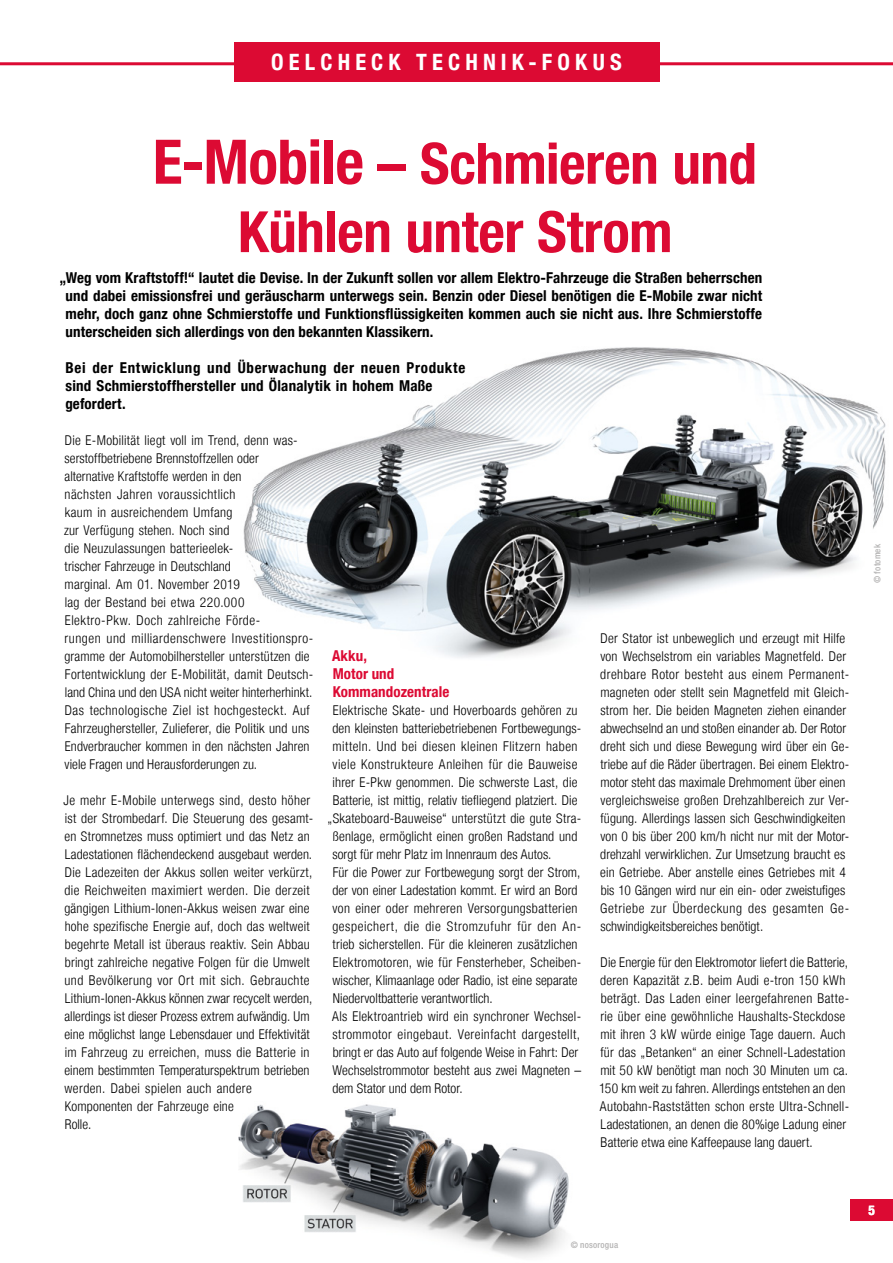
<style>
.page{position:relative;width:893px;height:1263px;background:#fff}
.page>*{position:absolute;margin:0;border:0;box-sizing:border-box;transform-origin:0 0}
.t1{font:700 condensed 57px/68.4px "Helvetica Neue LT";letter-spacing:-.005em;color:#dc0a33;text-align:center}
.t2{font:700 condensed 22.5px "Helvetica Neue LT";letter-spacing:.23em;color:#fff}
.t3{font:700 condensed 15px/18px "Helvetica Neue LT";letter-spacing:.015em;color:#000;text-align:justify}
.t4{font:700 condensed 15px/18px "Helvetica Neue LT";letter-spacing:.005em;color:#dc0a33}
.t5{font:300 condensed 13.5px/18px "Helvetica Neue LT";letter-spacing:.015em;color:#000}
.t6{font:300 condensed 13.5px "Helvetica Neue LT";letter-spacing:.035em;color:#000}
.t7{font:300 condensed 13.5px "Helvetica Neue LT";letter-spacing:.04em;color:#000}
.t8{font:700 condensed 13.5px "Helvetica Neue LT";color:#fff}
.t9{font:500 condensed 9px "Helvetica Neue";letter-spacing:.025em;color:#b3b2b2}
.s1{font-size:61.5px}
</style>
<div class="page">
<div style="left:850px;top:1199px;width:43px;height:21px;background:#dc0a33"></div>
<img style="left:238px;top:1104px;width:331px;height:154px">
<img style="left:243px;top:347px;width:643px;height:311px">
<hr style="left:0;top:62px;width:893px;height:3px;background:#dc0a33">
<div style="left:234px;top:43px;width:425px;height:39px;background:#dc0a33"></div>
<h2 class="t2" style="left:271px;top:48px;width:352px">OELCHECK TECHNIK-FOKUS</h2>
<h1 class="t1" style="left:153px;top:128px;width:606px"><span class="s1">E-Mobile</span> – Schmieren und<br>Kühlen unter Strom</h1>
<p class="t3" style="left:66px;top:269px;width:698px;text-indent:-6px">„Weg vom Kraftstoff!“ lautet die Devise. In der Zukunft sollen vor allem Elektro-Fahrzeuge die Straßen beherrschen und dabei emissionsfrei und geräuscharm unterwegs sein. Benzin oder Diesel benötigen die E-Mobile zwar nicht mehr, doch ganz ohne Schmierstoffe und Funktionsflüssigkeiten kommen auch sie nicht aus. Ihre Schmierstoffe unterscheiden sich allerdings von den bekannten Klassikern.</p>
<p class="t3" style="left:65px;top:359px;width:402px;text-align:left">Bei der Entwicklung und Überwachung der neuen Produkte sind Schmierstoffhersteller und Ölanalytik in hohem Maße gefordert.</p>
<p class="t5" style="left:64px;top:431px;width:251px">Die E-Mobilität liegt voll im Trend, denn was&shy;serstoffbetriebene Brennstoffzellen oder<br>alternative Kraftstoffe werden in den<br>nächsten Jahren voraussichtlich<br>kaum in ausreichendem Umfang<br>zur Verfügung stehen. Noch sind<br>die Neuzulassungen batterieelek-<br>trischer Fahrzeuge in Deutschland<br>marginal. Am 01. November 2019<br>lag der Bestand bei etwa 220.000<br>Elektro-Pkw. Doch zahlreiche Förde-<br>rungen und milliardenschwere Investitionspro&shy;gramme der Automobilhersteller unterstützen die Fortentwicklung der E-Mobilität, damit Deutsch&shy;land China und den USA nicht weiter hinterherhinkt.<br>Das technologische Ziel ist hochgesteckt. Auf Fahrzeughersteller, Zulieferer, die Politik und uns Endverbraucher kommen in den nächsten Jahren viele Fragen und Herausforderungen zu.</p>
<p class="t5" style="left:63px;top:791px;width:251px">Je mehr E-Mobile unterwegs sind, desto höher ist der Strombedarf. Die Steuerung des gesamt&shy;en Stromnetzes muss optimiert und das Netz an Ladestationen flächendeckend ausgebaut werden.<br>Die Ladezeiten der Akkus sollen weiter verkürzt, die Reichweiten maximiert werden. Die derzeit gängigen Lithium-Ionen-Akkus weisen zwar eine hohe spezifische Energie auf, doch das weltweit begehrte Metall ist überaus reaktiv. Sein Abbau bringt zahlreiche negative Folgen für die Umwelt und Bevölkerung vor Ort mit sich. Gebrauchte Lithium-Ionen-Akkus können zwar recycelt werden, allerdings ist dieser Prozess extrem aufwändig. Um eine möglichst lange Lebensdauer und Effektivität im Fahrzeug zu erreichen, muss die Batterie in einem bestimmten Temperaturspektrum betrieben werden. Dabei spielen auch andere Komponenten der Fahrzeuge eine<br>Rolle.</p>
<p class="t5" style="left:600px;top:629px;width:251px">Der Stator ist unbeweglich und erzeugt mit Hilfe von Wechselstrom ein variables Magnetfeld. Der drehbare Rotor besteht aus einem Permanent&shy;magneten oder stellt sein Magnetfeld mit Gleich&shy;strom her. Die beiden Magneten ziehen einander abwechselnd an und stoßen einander ab. Der Rotor dreht sich und diese Bewegung wird über ein Ge&shy;triebe auf die Räder übertragen. Bei einem Elektro&shy;motor steht das maximale Drehmoment über einen vergleichsweise großen Drehzahlbereich zur Ver&shy;fügung. Allerdings lassen sich Geschwindigkeiten von 0 bis über 200 km/h nicht nur mit der Motor&shy;drehzahl verwirklichen. Zur Umsetzung braucht es ein Getriebe. Aber anstelle eines Getriebes mit 4 bis 10 Gängen wird nur ein ein- oder zweistufiges Getriebe zur Überdeckung des gesamten Ge&shy;schwindigkeitsbereiches benötigt.</p>
<p class="t5" style="left:599px;top:953px;width:252px">Die Energie für den Elektromotor liefert die Batterie, deren Kapazität z.B. beim Audi e-tron 150 kWh beträgt. Das Laden einer leergefahrenen Batte&shy;rie über eine gewöhnliche Haushalts-Steckdose mit ihren 3 kW würde einige Tage dauern. Auch für das „Betanken“ an einer Schnell-Ladestation mit 50 kW benötigt man noch 30 Minuten um ca.<br>150 km weit zu fahren. Allerdings entstehen an den Autobahn-Raststätten schon erste Ultra-Schnell-Ladestationen, an denen die 80%ige Ladung einer Batterie etwa eine Kaffeepause lang dauert.</p>
<p class="t4" style="left:332px;top:647px;width:119px">Akku,<br>Motor und<br>Kommandozentrale</p>
<p class="t5" style="left:333px;top:701px;width:246px">Elektrische Skate- und Hoverboards gehören zu</p>
<p class="t5" style="left:332px;top:719px;width:250px">den kleinsten batteriebetriebenen Fortbewegungs-</p>
<p class="t5" style="left:332px;top:737px;width:247px">mitteln. Und bei diesen kleinen Flitzern haben</p>
<p class="t5" style="left:333px;top:755px;width:246px">viele Konstrukteure Anleihen für die Bauweise</p>
<p class="t5" style="left:333px;top:773px;width:246px">ihrer E-Pkw genommen. Die schwerste Last, die</p>
<p class="t5" style="left:333px;top:791px;width:246px">Batterie, ist mittig, relativ tiefliegend platziert. Die</p>
<p class="t5" style="left:328px;top:809px;width:255px">„Skateboard-Bauweise“ unterstützt die gute Stra-</p>
<p class="t5" style="left:333px;top:827px;width:246px">ßenlage, ermöglicht einen großen Radstand und</p>
<p class="t5" style="left:332px;top:845px;width:221px">sorgt für mehr Platz im Innenraum des Autos.</p>
<p class="t5" style="left:333px;top:863px;width:249px">Für die Power zur Fortbewegung sorgt der Strom,</p>
<p class="t5" style="left:332px;top:881px;width:247px">der von einer Ladestation kommt. Er wird an Bord</p>
<p class="t5" style="left:333px;top:899px;width:246px">von einer oder mehreren Versorgungsbatterien</p>
<p class="t7" style="left:332px;top:918px;width:250px">gespeichert, die die Stromzufuhr für den An-</p>
<p class="t5" style="left:333px;top:935px;width:246px">trieb sicherstellen. Für die kleineren zusätzlichen</p>
<p class="t5" style="left:333px;top:953px;width:250px">Elektromotoren, wie für Fensterheber, Scheiben-</p>
<p class="t5" style="left:333px;top:971px;width:246px">wischer, Klimaanlage oder Radio, ist eine separate</p>
<p class="t5" style="left:333px;top:989px;width:162px">Niedervoltbatterie verantwortlich.</p>
<p class="t5" style="left:332px;top:1007px;width:251px">Als Elektroantrieb wird ein synchroner Wechsel-</p>
<p class="t6" style="left:332px;top:1026px;width:249px">strommotor eingebaut. Vereinfacht dargestellt,</p>
<p class="t5" style="left:333px;top:1043px;width:247px">bringt er das Auto auf folgende Weise in Fahrt: Der</p>
<p class="t5" style="left:332px;top:1061px;width:250px">Wechselstrommotor besteht aus zwei Magneten –</p>
<p class="t5" style="left:332px;top:1079px;width:132px">dem Stator und dem Rotor.</p>
<p class="t9" style="left:872px;top:583px;width:40px;rotate:-90deg">© fotomek</p>
<p class="t9" style="left:571px;top:1239px;width:49px">© nosorogua</p>
<p class="t8" style="left:868px;top:1202px;width:8px">5</p>
</div>
